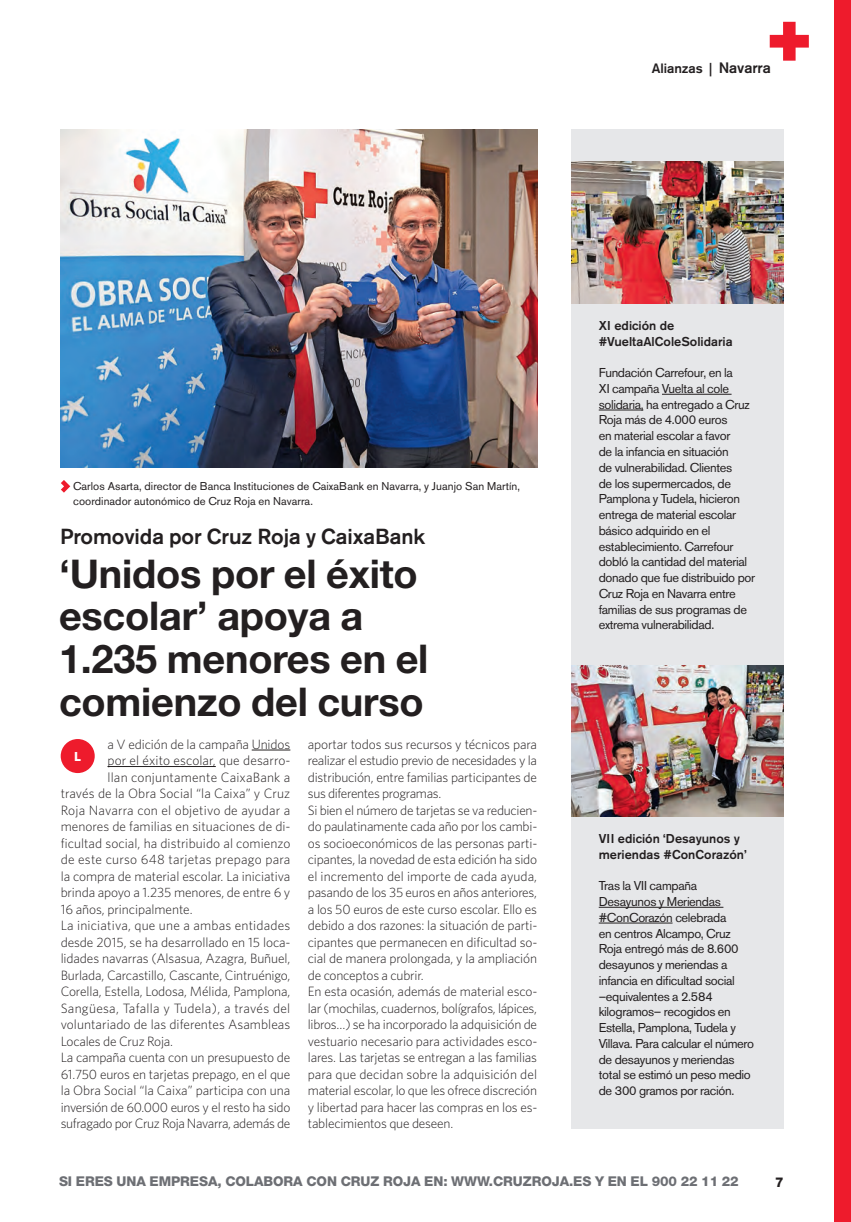
<style>
.page{position:relative;width:851px;height:1222px;background:#fff}
.page>*{position:absolute;margin:0;border:0;box-sizing:border-box;transform-origin:0 0}
.t1{font:700 39.6px/42.8px "Helvetica Neue";letter-spacing:-.005em;color:#231f20}
.t2{font:500 21.6px "Akzidenz Grotesk BE";letter-spacing:-.005em;color:#231f20}
.t3{font:300 13.5px/16.5px "Whitney";letter-spacing:-.01em;color:#231f20}
.t4{font:300 13.5px "Whitney";letter-spacing:.015em;color:#231f20}
.t5{font:800 13.5px "Helvetica Neue";letter-spacing:-.005em;color:#6d6f74}
.t6{font:300 13.5px "Whitney";letter-spacing:.02em;color:#231f20}
.t7{font:300 13.5px "Whitney";letter-spacing:.01em;color:#231f20}
.t8{font:500 13.5px "Akzidenz Grotesk BE";letter-spacing:-.005em;color:#231f20}
.t9{font:800 13.5px "Helvetica Neue";color:#231f20}
.t10{font:12.75px/15.8px "Akzidenz Grotesk BE";letter-spacing:-.025em;color:#231f20}
.t11{font:500 12.75px/15.8px "Akzidenz Grotesk BE";color:#231f20}
.t12{font:700 12.75px "Akzidenz Grotesk BE";color:#fff}
.t13{font:11.25px/15px "Akzidenz Grotesk BE";letter-spacing:.005em;color:#231f20}
.s1{font-size:15px}
</style>
<div class="page">
<div style="left:834px;top:0;width:17px;height:1221px;background:#ee1b2c"></div>
<div style="left:571px;top:129px;width:213px;height:999px;background:#e6e7e9"></div>
<img style="left:61px;top:130px;width:476px;height:338px">
<svg style="left:769px;top:22px;width:40px;height:39px"></svg>
<hr style="left:252px;top:749px;width:38px;height:1px;background:#231f20">
<hr style="left:107px;top:766px;width:109px;height:1px;background:#231f20">
<svg style="left:61px;top:480px;width:9px;height:12px"></svg>
<hr style="left:662px;top:394px;width:69px;height:1px;background:#231f20">
<hr style="left:599px;top:409px;width:44px;height:1px;background:#231f20">
<hr style="left:599px;top:906px;width:124px;height:1px;background:#231f20">
<hr style="left:599px;top:922px;width:73px;height:1px;background:#231f20">
<img style="left:571px;top:161px;width:213px;height:142px">
<img style="left:571px;top:665px;width:213px;height:151px">
<div style="left:61px;top:739px;width:34px;height:34px;background:#ee1b2c;border-radius:50%"></div>
<p class="t8" style="left:652px;top:63px;width:121px">Alianzas | <span class="s1">Navarra</span></p>
<p class="t13" style="left:73px;top:480px;width:448px">Carlos Asarta, director de Banca Instituciones de CaixaBank en Navarra, y Juanjo San Martín, coordinador autonómico de Cruz Roja en Navarra.</p>
<h2 class="t2" style="left:60px;top:528px;width:367px">Promovida por Cruz Roja y CaixaBank</h2>
<h1 class="t1" style="left:59px;top:555px;width:371px">‘Unidos por el éxito escolar’ apoya a<br>1.235 menores en el comienzo del curso</h1>
<p class="t3" style="left:107px;top:736px;width:184px">a V edición de la campaña Unidos</p>
<p class="t7" style="left:107px;top:755px;width:185px">por el éxito escolar, que desarro-</p>
<p class="t4" style="left:107px;top:771px;width:184px">llan conjuntamente CaixaBank a</p>
<p class="t3" style="left:61px;top:786px;width:231px">través de la Obra Social “la Caixa” y Cruz</p>
<p class="t4" style="left:61px;top:804px;width:231px">Roja Navarra con el objetivo de ayudar a</p>
<p class="t3" style="left:61px;top:819px;width:231px">menores de familias en situaciones de di-</p>
<p class="t3" style="left:61px;top:835px;width:231px">ficultad social, ha distribuido al comienzo</p>
<p class="t4" style="left:61px;top:854px;width:231px">de este curso 648 tarjetas prepago para</p>
<p class="t3" style="left:61px;top:868px;width:231px">la compra de material escolar. La iniciativa</p>
<p class="t3" style="left:61px;top:885px;width:231px">brinda apoyo a 1.235 menores, de entre 6 y</p>
<p class="t3" style="left:61px;top:901px;width:133px">16 años, principalmente.</p>
<p class="t4" style="left:61px;top:920px;width:231px">La iniciativa, que une a ambas entidades</p>
<p class="t3" style="left:61px;top:934px;width:231px">desde 2015, se ha desarrollado en 15 loca-</p>
<p class="t3" style="left:61px;top:951px;width:231px">lidades navarras (Alsasua, Azagra, Buñuel,</p>
<p class="t3" style="left:61px;top:967px;width:231px">Burlada, Carcastillo, Cascante, Cintruénigo,</p>
<p class="t3" style="left:61px;top:984px;width:231px">Corella, Estella, Lodosa, Mélida, Pamplona,</p>
<p class="t6" style="left:61px;top:1002px;width:231px">Sangüesa, Tafalla y Tudela), a través del</p>
<p class="t3" style="left:61px;top:1017px;width:231px">voluntariado de las diferentes Asambleas</p>
<p class="t3" style="left:61px;top:1033px;width:114px">Locales de Cruz Roja.</p>
<p class="t3" style="left:61px;top:1050px;width:231px">La campaña cuenta con un presupuesto de</p>
<p class="t3" style="left:61px;top:1066px;width:231px">61.750 euros en tarjetas prepago, en el que</p>
<p class="t3" style="left:61px;top:1083px;width:231px">la Obra Social “la Caixa” participa con una</p>
<p class="t3" style="left:61px;top:1099px;width:231px">inversión de 60.000 euros y el resto ha sido</p>
<p class="t3" style="left:61px;top:1116px;width:231px">sufragado por Cruz Roja Navarra, además de</p>
<p class="t12" style="left:74px;top:751px;width:8px">L</p>
<p class="t3" style="left:308px;top:736px;width:231px">aportar todos sus recursos y técnicos para realizar el estudio previo de necesidades y la distribución, entre familias participantes de sus diferentes programas.<br>Si bien el número de tarjetas se va reducien&shy;do paulatinamente cada año por los cambi&shy;os socioeconómicos de las personas parti&shy;cipantes, la novedad de esta edición ha sido el incremento del importe de cada ayuda, pasando de los 35 euros en años anteriores, a los 50 euros de este curso escolar. Ello es debido a dos razones: la situación de parti&shy;cipantes que permanecen en dificultad so&shy;cial de manera prolongada, y la ampliación de conceptos a cubrir.<br>En esta ocasión, además de material esco&shy;lar (mochilas, cuadernos, bolígrafos, lápices, libros…) se ha incorporado la adquisición de vestuario necesario para actividades esco&shy;lares. Las tarjetas se entregan a las familias para que decidan sobre la adquisición del material escolar, lo que les ofrece discreción y libertad para hacer las compras en los es&shy;tablecimientos que deseen.</p>
<p class="t11" style="left:599px;top:318px;width:135px">XI edición de #VueltaAlColeSolidaria</p>
<p class="t10" style="left:599px;top:366px;width:158px">Fundación Carrefour, en la<br>XI campaña Vuelta al cole solidaria, ha entregado a Cruz<br>Roja más de 4.000 euros<br>en material escolar a favor<br>de la infancia en situación<br>de vulnerabilidad. Clientes<br>de los supermercados, de<br>Pamplona y Tudela, hicieron entrega de material escolar básico adquirido en el establecimiento. Carrefour dobló la cantidad del material donado que fue distribuido por<br>Cruz Roja en Navarra entre familias de sus programas de extrema vulnerabilidad.</p>
<p class="t11" style="left:599px;top:831px;width:149px">VII edición ‘Desayunos y meriendas #ConCorazón’</p>
<p class="t10" style="left:599px;top:879px;width:157px">Tras la VII campaña<br>Desayunos y Meriendas #ConCorazón celebrada<br>en centros Alcampo, Cruz<br>Roja entregó más de 8.600 desayunos y meriendas a infancia en dificultad social –equivalentes a 2.584 kilogramos– recogidos en<br>Estella, Pamplona, Tudela y<br>Villava. Para calcular el número de desayunos y meriendas total se estimó un peso medio de 300 gramos por ración.</p>
<p class="t5" style="left:59px;top:1175px;width:681px">SI ERES UNA EMPRESA, COLABORA CON CRUZ ROJA EN: WWW.CRUZROJA.ES Y EN EL 900 22 11 22</p>
<p class="t9" style="left:775px;top:1176px;width:10px">7</p>
</div>
